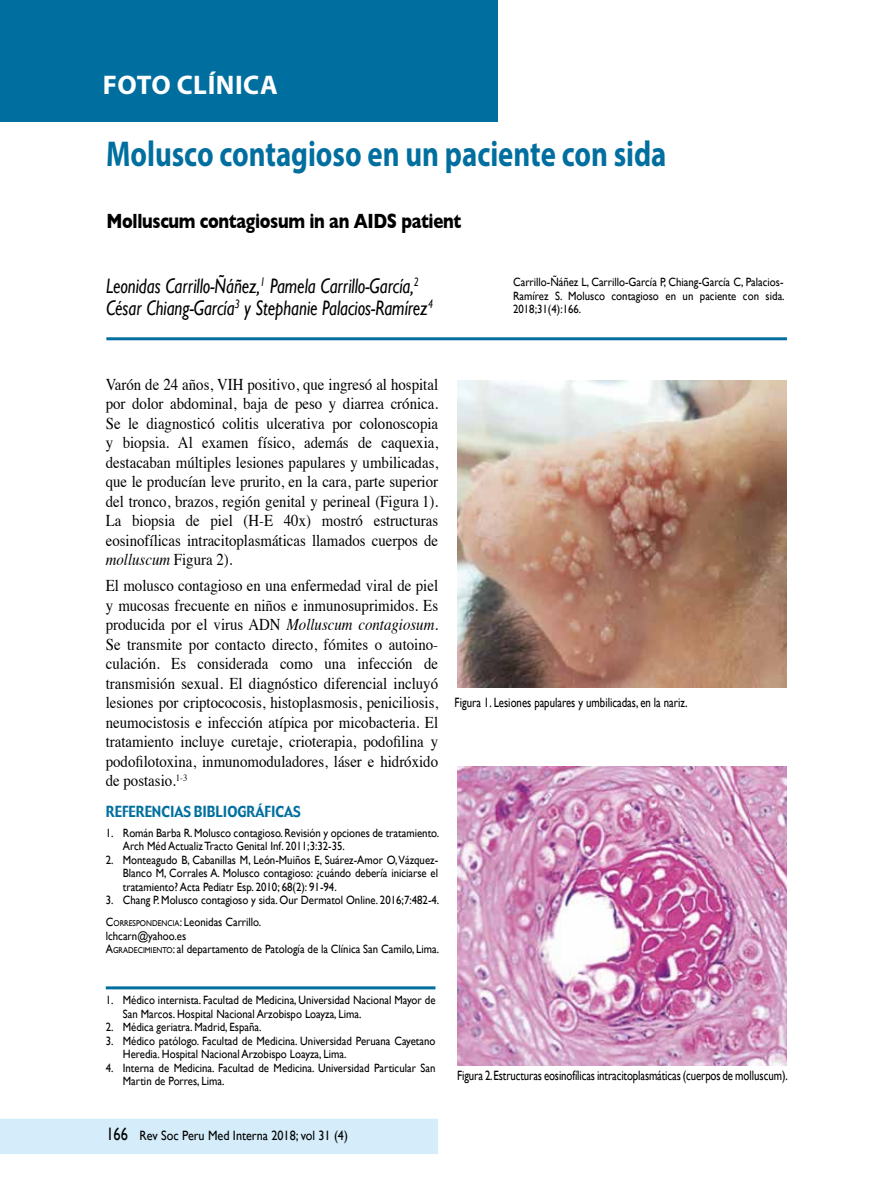
<style>
.page{position:relative;width:872px;height:1191px;background:#fff}
.page>*{position:absolute;margin:0;border:0;box-sizing:border-box;transform-origin:0 0}
.t1{font:700 36px "Myriad Pro";color:#006f9f;scale:.8 1}
.t2{font:700 27px "Myriad Pro";letter-spacing:.02em;color:#fff}
.t3{font:italic 21px/22.5px "Gill Sans";color:#000;scale:.8 1}
.t4{font:700 21px "Gill Sans";letter-spacing:-.02em;color:#000;scale:.8 1}
.t5{font:16.5px/19.5px "Times";color:#000;text-align:justify;scale:.9 1}
.t6{font:15px "Gadget";color:#006f9f;scale:.9 1}
.t7{font:13.5px "Gill Sans";color:#000;scale:.8 1}
.t8{font:13.5px "Gill Sans";color:#000;scale:.9 1}
.t9{font:12px/13.5px "Gill Sans";color:#000;scale:.9 1}
.s1{font-style:italic}
.s2{font-size:8.4px}
.s3{font-size:18px}
</style>
<div class="page">
<div style="left:0;top:1118px;width:438px;height:36px;background:#d5edfa"></div>
<hr style="left:106px;top:337px;width:681px;height:3px;background:#006f9f">
<div style="left:0;top:0;width:498px;height:121px;background:#006f9f"></div>
<img style="left:457px;top:381px;width:330px;height:306px">
<img style="left:457px;top:766px;width:330px;height:299px">
<hr style="left:106px;top:986px;width:329px;height:3px;background:#006f9f">
<h2 class="t2" style="left:103px;top:67px;width:176px">FOTO CLÍNICA</h2>
<h1 class="t1" style="left:106px;top:130px;width:702px">Molusco contagioso en un paciente con sida</h1>
<p class="t4" style="left:106px;top:208px;width:445px">Molluscum contagiosum in an AIDS patient</p>
<p class="t3" style="left:106px;top:274px;width:410px">Leonidas Carrillo-Ñáñez,<sup>1</sup> Pamela Carrillo-García,<sup>2<br></sup>César Chiang-García<sup>3</sup> y Stephanie Palacios-Ramírez<sup>4</sup></p>
<p class="t9" style="left:513px;top:275px;width:303px;text-align:justify">Carrillo-Ñáñez L, Carrillo-García P, Chiang-García C, Palacios-Ramírez S. Molusco contagioso en un paciente con sida.<br>2018;31(4):166.</p>
<p class="t5" style="left:106px;top:373px;width:371px">Varón de 24 años, VIH positivo, que ingresó al hospital por dolor abdominal, baja de peso y diarrea crónica.<br>Se le diagnosticó colitis ulcerativa por colonoscopia y biopsia. Al examen físico, además de caquexia, destacaban múltiples lesiones papulares y umbilicadas, que le producían leve prurito, en la cara, parte superior del tronco, brazos, región genital y perineal (Figura 1).<br>La biopsia de piel (H-E 40x) mostró estructuras eosinofílicas intracitoplasmáticas llamados cuerpos de <span class="s1">molluscum</span> Figura 2).</p>
<p class="t5" style="left:106px;top:574px;width:371px">El molusco contagioso en una enfermedad viral de piel y mucosas frecuente en niños e inmunosuprimidos. Es producida por el virus ADN <span class="s1">Molluscum contagiosum</span>.<br>Se transmite por contacto directo, fómites o autoino&shy;culación. Es considerada como una infección de transmisión sexual. El diagnóstico diferencial incluyó lesiones por criptococosis, histoplasmosis, peniciliosis, neumocistosis e infección atípica por micobacteria. El tratamiento incluye curetaje, crioterapia, podofilina y podofilotoxina, inmunomoduladores, láser e hidróxido de postasio.<sup>1-3</sup></p>
<p class="t6" style="left:106px;top:801px;width:218px">REFERENCIAS BIBLIOGRÁFICAS</p>
<p class="t9" style="left:123px;top:826px;width:353px;text-indent:-17px">1. Román Barba R. Molusco contagioso. Revisión y opciones de tratamiento.<br>Arch Méd Actualiz Tracto Genital Inf. 2011;3:32-35.</p>
<p class="t9" style="left:123px;top:853px;width:352px;text-align:justify;text-indent:-17px">2. Monteagudo B, Cabanillas M, León-Muiños E, Suárez-Amor O, Vázquez-Blanco M, Corrales A. Molusco contagioso: ¿cuándo debería iniciarse el tratamiento? Acta Pediatr Esp. 2010; 68(2): 91-94.</p>
<p class="t9" style="left:106px;top:889px;width:372px;line-height:22px">3. Chang P. Molusco contagioso y sida. Our Dermatol Online. 2016;7:482-4.<br>C<span class="s2">ORRESPONDENCIA</span>: Leonidas Carrillo.</p>
<p class="t9" style="left:106px;top:929px;width:372px">lchcarn@yahoo.es<br>A<span class="s2">GRADECIMIENTO</span>: al departamento de Patología de la Clínica San Camilo, Lima.</p>
<p class="t9" style="left:123px;top:993px;width:349px;text-indent:-17px">1. Médico internista. Facultad de Medicina, Universidad Nacional Mayor de<br>San Marcos. Hospital Nacional Arzobispo Loayza, Lima.</p>
<p class="t9" style="left:106px;top:1020px;width:174px">2. Médica geriatra. Madrid, España.</p>
<p class="t9" style="left:123px;top:1033px;width:349px;text-indent:-17px">3. Médico patólogo. Facultad de Medicina. Universidad Peruana Cayetano<br>Heredia. Hospital Nacional Arzobispo Loayza, Lima.</p>
<p class="t9" style="left:123px;top:1060px;width:349px;text-indent:-17px">4. Interna de Medicina. Facultad de Medicina. Universidad Particular San<br>Martin de Porres, Lima.</p>
<p class="t8" style="left:106px;top:1127px;width:270px"><span class="s3">166</span> Rev Soc Peru Med Interna 2018; vol 31 (4)</p>
<p class="t7" style="left:454px;top:694px;width:292px">Figura 1. Lesiones papulares y umbilicadas, en la nariz.</p>
<p class="t7" style="left:457px;top:1067px;width:415px">Figura 2. Estructuras eosinofílicas intracitoplasmáticas (cuerpos de molluscum).</p>
</div>
